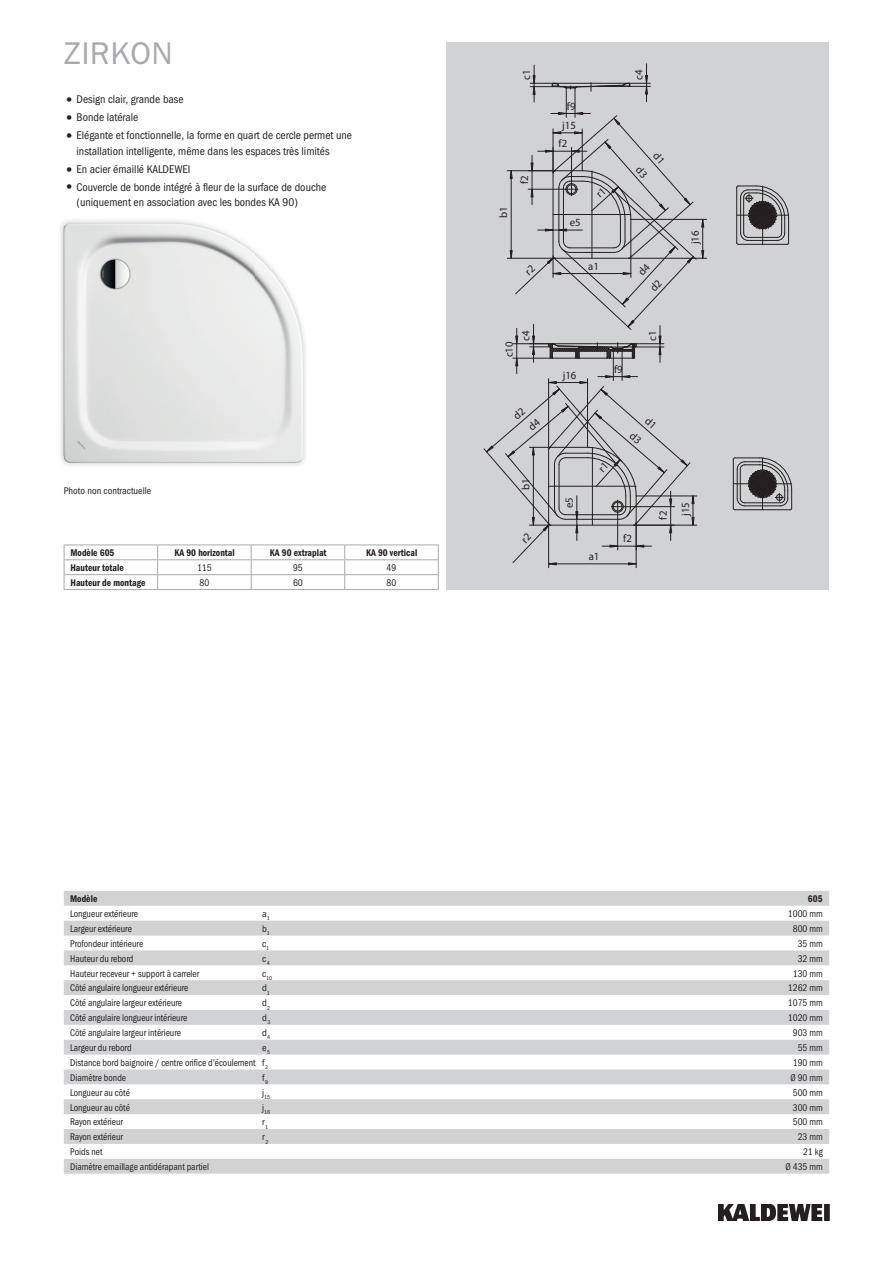
<style>
.page{position:relative;width:893px;height:1263px;background:#fff}
.page>*{position:absolute;margin:0;border:0;box-sizing:border-box;transform-origin:0 0}
.t1{font:31.5px "Franklin Gothic ITC";letter-spacing:.01em;color:#a8a9ad}
.t2{font:11.25px/15.8px "Franklin Gothic Cond ITC";color:#231f20}
.t3{font:10.95px/18.5px "Myriad Pro";color:#231f20}
.t4{font:9.75px "Franklin Gothic Cond ITC";color:#231f20;scale:.95 1}
.t5{font:600 9.75px "Franklin Gothic Cond ITC";color:#231f20;scale:.95 1}
.t6{font:9.75px "Franklin Gothic Cond ITC";color:#231f20}
.t7{font:5.7px "Franklin Gothic Cond ITC";color:#231f20}
.s1{font-size:15.75px}
</style>
<div class="page">
<img style="left:719px;top:1204px;width:110px;height:16px">
<div style="left:446px;top:43px;width:383px;height:547px;background:#d1d2d4"></div>
<svg style="left:736px;top:185px;width:53px;height:60px"></svg>
<svg style="left:733px;top:457px;width:59px;height:53px"></svg>
<img style="left:60px;top:220px;width:246px;height:246px">
<img style="left:64px;top:224px;width:191px;height:238px">
<img style="left:255px;top:254px;width:48px;height:209px">
<svg style="left:64px;top:891px;width:765px;height:283px;fill:#d7d8da"></svg>
<hr style="left:64px;top:545px;width:94px;height:1px;background:#a8a9ad">
<hr style="left:158px;top:545px;width:93px;height:1px;background:#a8a9ad">
<hr style="left:251px;top:545px;width:94px;height:1px;background:#a8a9ad">
<hr style="left:345px;top:545px;width:94px;height:1px;background:#a8a9ad">
<hr style="left:64px;top:559px;width:94px;height:1px;background:#a8a9ad">
<hr style="left:158px;top:559px;width:93px;height:1px;background:#a8a9ad">
<hr style="left:251px;top:559px;width:94px;height:1px;background:#a8a9ad">
<hr style="left:345px;top:559px;width:94px;height:1px;background:#a8a9ad">
<hr style="left:64px;top:574px;width:94px;height:1px;background:#a8a9ad">
<svg style="left:64px;top:545px;width:1px;height:44px"></svg>
<hr style="left:64px;top:589px;width:94px;height:1px;background:#a8a9ad">
<hr style="left:158px;top:574px;width:93px;height:1px;background:#a8a9ad">
<svg style="left:157px;top:545px;width:1px;height:44px"></svg>
<hr style="left:158px;top:589px;width:93px;height:1px;background:#a8a9ad">
<hr style="left:251px;top:574px;width:94px;height:1px;background:#a8a9ad">
<svg style="left:251px;top:545px;width:1px;height:44px"></svg>
<hr style="left:251px;top:589px;width:94px;height:1px;background:#a8a9ad">
<hr style="left:345px;top:574px;width:94px;height:1px;background:#a8a9ad">
<svg style="left:344px;top:545px;width:1px;height:44px"></svg>
<svg style="left:438px;top:545px;width:1px;height:44px"></svg>
<hr style="left:345px;top:589px;width:94px;height:1px;background:#a8a9ad">
<svg style="left:483px;top:64px;width:224px;height:504px"></svg>
<h1 class="t1" style="left:64px;top:34px;width:111px">ZIRKON</h1>
<p class="t2" style="left:64px;top:92px;width:121px"><span class="s1">•</span> Design clair, grande base</p>
<p class="t2" style="left:64px;top:110px;width:76px"><span class="s1">•</span> Bonde latérale</p>
<p class="t2" style="left:77px;top:127px;width:277px;text-indent:-13px"><span class="s1">•</span> Elégante et fonctionnelle, la forme en quart de cercle permet une installation intelligente, même dans les espaces très limités</p>
<p class="t2" style="left:64px;top:161px;width:128px"><span class="s1">•</span> En acier émaillé KALDEWEI</p>
<p class="t2" style="left:77px;top:179px;width:251px;text-indent:-13px"><span class="s1">•</span> Couvercle de bonde intégré à fleur de la surface de douche (uniquement en association avec les bondes KA 90)</p>
<p class="t6" style="left:64px;top:485px;width:89px">Photo non contractuelle</p>
<p class="t5" style="left:70px;top:547px;width:48px">Modèle 605</p>
<p class="t5" style="left:174px;top:547px;width:65px">KA 90 horizontal</p>
<p class="t5" style="left:270px;top:547px;width:61px">KA 90 extraplat</p>
<p class="t5" style="left:366px;top:547px;width:56px">KA 90 vertical</p>
<p class="t5" style="left:70px;top:562px;width:58px">Hauteur totale</p>
<p class="t4" style="left:197px;top:562px;width:17px">115</p>
<p class="t4" style="left:293px;top:562px;width:12px">95</p>
<p class="t4" style="left:387px;top:562px;width:12px">49</p>
<p class="t5" style="left:70px;top:577px;width:80px">Hauteur de montage</p>
<p class="t4" style="left:200px;top:577px;width:12px">80</p>
<p class="t4" style="left:293px;top:577px;width:12px">60</p>
<p class="t4" style="left:387px;top:577px;width:12px">80</p>
<p class="t3" style="left:517px;top:80px;width:12px;rotate:-90deg">c1</p>
<p class="t3" style="left:630px;top:80px;width:12px;rotate:-90deg">c4</p>
<p class="t3" style="left:567px;top:97px;width:10px">f9</p>
<p class="t3" style="left:494px;top:218px;width:13px;rotate:-90deg">b1</p>
<p class="t3" style="left:515px;top:184px;width:10px;rotate:-90deg">f2</p>
<p class="t3" style="left:559px;top:116px;width:19px;text-indent:4px">j15 f2</p>
<p class="t3" style="left:570px;top:213px;width:12px">e5</p>
<p class="t3" style="left:588px;top:257px;width:12px">a1</p>
<p class="t3" style="left:663px;top:146px;width:14px;line-height:22.4px;rotate:49deg">d1 d3</p>
<p class="t3" style="left:500px;top:357px;width:17px;rotate:-90deg">c10</p>
<p class="t3" style="left:517px;top:341px;width:12px;rotate:-90deg">c4</p>
<p class="t3" style="left:643px;top:341px;width:12px;rotate:-90deg">c1</p>
<p class="t3" style="left:614px;top:360px;width:10px">f9</p>
<p class="t3" style="left:563px;top:366px;width:15px">j16</p>
<p class="t3" style="left:686px;top:244px;width:15px;rotate:-90deg">j16</p>
<p class="t3" style="left:516px;top:490px;width:13px;rotate:-90deg">b1</p>
<p class="t3" style="left:560px;top:508px;width:12px;rotate:-90deg">e5</p>
<p class="t3" style="left:589px;top:547px;width:12px">a1</p>
<p class="t3" style="left:623px;top:529px;width:10px">f2</p>
<p class="t3" style="left:654px;top:519px;width:10px;rotate:-90deg">f2</p>
<p class="t3" style="left:676px;top:516px;width:15px;rotate:-90deg">j15</p>
<p class="t5" style="left:70px;top:893px;width:30px">Modèle</p>
<p class="t5" style="left:808px;top:893px;width:17px">605</p>
<p class="t4" style="left:70px;top:908px;width:73px">Longueur extérieure</p>
<p class="t6" style="left:262px;top:908px;width:9px">a<sub>1</sub></p>
<p class="t4" style="left:788px;top:908px;width:38px">1000 mm</p>
<p class="t4" style="left:70px;top:923px;width:67px">Largeur extérieure</p>
<p class="t6" style="left:262px;top:923px;width:9px">b<sub>1</sub></p>
<p class="t4" style="left:793px;top:923px;width:33px">800 mm</p>
<p class="t4" style="left:70px;top:938px;width:79px">Profondeur intérieure</p>
<p class="t6" style="left:262px;top:938px;width:8px">c<sub>1</sub></p>
<p class="t4" style="left:798px;top:938px;width:28px">35 mm</p>
<p class="t4" style="left:70px;top:953px;width:68px">Hauteur du rebord</p>
<p class="t6" style="left:262px;top:953px;width:9px">c<sub>4</sub></p>
<p class="t4" style="left:798px;top:953px;width:28px">32 mm</p>
<p class="t4" style="left:70px;top:967px;width:137px">Hauteur receveur + support à carreler</p>
<p class="t7" style="left:262px;top:974px;width:11px"><sup>c</sup>10</p>
<p class="t4" style="left:793px;top:967px;width:33px">130 mm</p>
<p class="t4" style="left:70px;top:982px;width:126px">Côté angulaire longueur extérieure</p>
<p class="t6" style="left:262px;top:982px;width:9px">d<sub>1</sub></p>
<p class="t4" style="left:788px;top:982px;width:38px">1262 mm</p>
<p class="t4" style="left:70px;top:997px;width:119px">Côté angulaire largeur extérieure</p>
<p class="t6" style="left:262px;top:997px;width:9px">d<sub>2</sub></p>
<p class="t4" style="left:788px;top:997px;width:38px">1075 mm</p>
<p class="t4" style="left:70px;top:1012px;width:125px">Côté angulaire longueur intérieure</p>
<p class="t6" style="left:262px;top:1012px;width:10px">d<sub>3</sub></p>
<p class="t4" style="left:788px;top:1012px;width:38px">1020 mm</p>
<p class="t4" style="left:70px;top:1027px;width:118px">Côté angulaire largeur intérieure</p>
<p class="t6" style="left:262px;top:1027px;width:9px">d<sub>4</sub></p>
<p class="t4" style="left:793px;top:1027px;width:33px">903 mm</p>
<p class="t4" style="left:70px;top:1042px;width:66px">Largeur du rebord</p>
<p class="t6" style="left:262px;top:1042px;width:9px">e<sub>5</sub></p>
<p class="t4" style="left:798px;top:1042px;width:28px">55 mm</p>
<p class="t4" style="left:70px;top:1057px;width:210px">Distance bord baignoire / centre orifice d’écoulement f<sub>2</sub></p>
<p class="t4" style="left:793px;top:1057px;width:33px">190 mm</p>
<p class="t4" style="left:70px;top:1072px;width:61px">Diamètre bonde</p>
<p class="t6" style="left:262px;top:1072px;width:7px">f<sub>9</sub></p>
<p class="t4" style="left:790px;top:1072px;width:36px">Ø 90 mm</p>
<p class="t4" style="left:70px;top:1087px;width:64px">Longueur au côté</p>
<p class="t7" style="left:262px;top:1094px;width:9px"><sup>j</sup>15</p>
<p class="t4" style="left:793px;top:1087px;width:33px">500 mm</p>
<p class="t4" style="left:70px;top:1101px;width:64px">Longueur au côté</p>
<p class="t7" style="left:262px;top:1108px;width:9px"><sup>j</sup>16</p>
<p class="t4" style="left:793px;top:1101px;width:33px">300 mm</p>
<p class="t4" style="left:70px;top:1116px;width:57px">Rayon extérieur</p>
<p class="t6" style="left:262px;top:1116px;width:7px">r<sub>1</sub></p>
<p class="t4" style="left:793px;top:1116px;width:33px">500 mm</p>
<p class="t4" style="left:70px;top:1131px;width:57px">Rayon extérieur</p>
<p class="t6" style="left:262px;top:1131px;width:8px">r<sub>2</sub></p>
<p class="t4" style="left:798px;top:1131px;width:28px">23 mm</p>
<p class="t4" style="left:70px;top:1146px;width:36px">Poids net</p>
<p class="t4" style="left:803px;top:1146px;width:22px">21 kg</p>
<p class="t4" style="left:70px;top:1161px;width:148px">Diamètre emaillage antidérapant partiel</p>
<p class="t4" style="left:785px;top:1161px;width:41px">Ø 435 mm</p>
</div>
